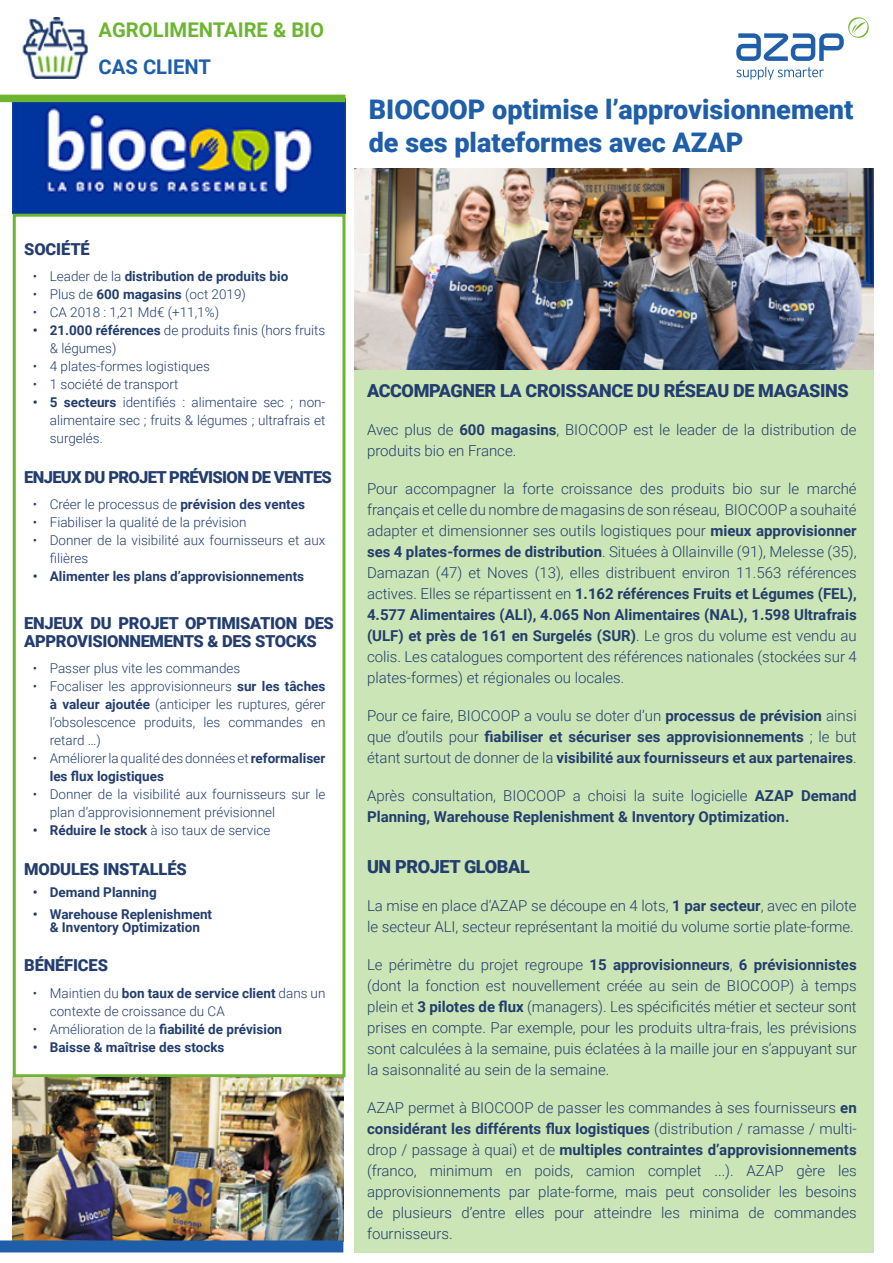
<style>
.page{position:relative;width:893px;height:1263px;background:#fff}
.page>*{position:absolute;margin:0;border:0;box-sizing:border-box;transform-origin:0 0}
.t1{font:900 27px/33px "Roboto";color:#1f5ea8}
.t2{font:700 20.25px "Roboto";color:#6cb530}
.t3{font:700 20.25px "Roboto";color:#1f5ea8}
.t4{font:900 18px "Roboto";letter-spacing:-.02em;color:#233d6e}
.t5{font:900 16.5px/18px "Roboto";letter-spacing:-.02em;color:#233d6e}
.t6{font:900 16.5px "Roboto";letter-spacing:-.04em;color:#233d6e}
.t7{font:300 15px/21px "Roboto";color:#233d6e;text-align:justify}
.t8{font:700 15px/21px "Roboto";color:#233d6e;text-align:justify}
.t9{font:300 13.5px/18px "Roboto";color:#233d6e}
.t10{font:700 13.5px/13.5px "Roboto";color:#233d6e;text-align:center}
.s1{font-weight:300}
.s2{font-weight:700}
</style>
<div class="page">
<div style="left:354px;top:370px;width:520px;height:882px;background:#cbe5b6"></div>
<img style="left:13px;top:102px;width:332px;height:112px">
<div style="left:13px;top:214px;width:332px;height:863px;border:3px solid #6cb530"></div>
<img style="left:354px;top:169px;width:520px;height:201px">
<img style="left:13px;top:1077px;width:330px;height:163px">
<div style="left:0;top:95px;width:345px;height:7px;background:#6cb530"></div>
<img style="left:22px;top:17px;width:66px;height:62px">
<div style="left:0;top:1240px;width:343px;height:12px;background:#1f5ea8"></div>
<svg style="left:736px;top:17px;width:133px;height:44px"></svg>
<svg style="left:736px;top:67px;width:88px;height:13px"></svg>
<h2 class="t2" style="left:99px;top:16px;width:227px">AGROLIMENTAIRE &amp; BIO</h2>
<h2 class="t3" style="left:99px;top:53px;width:114px">CAS CLIENT</h2>
<p class="t5" style="left:24px;top:239px;width:67px">SOCIÉTÉ</p>
<p class="t10" style="left:33px;top:269px;width:257px"><span class="s1">• Leader de la</span> distribution de produits bio</p>
<p class="t9" style="left:33px;top:285px;width:215px">• Plus de <span class="s2">600 magasins</span> (oct 2019)</p>
<p class="t9" style="left:33px;top:303px;width:188px">• CA 2018 : 1,21 Md€ (+11,1%)</p>
<p class="t9" style="left:50px;top:321px;width:277px;text-indent:-17px"><span class="s2">• 21.000 références</span> de produits finis (hors fruits &amp; légumes)</p>
<p class="t9" style="left:33px;top:357px;width:179px">• 4 plates-formes logistiques</p>
<p class="t9" style="left:33px;top:375px;width:147px">• 1 société de transport</p>
<p class="t9" style="left:50px;top:393px;width:277px;text-align:justify;text-indent:-17px"><span class="s2">• 5 secteurs</span> identifiés : alimentaire sec ; non&shy;alimentaire sec ; fruits &amp; légumes ; ultrafrais et surgelés.</p>
<p class="t6" style="left:24px;top:465px;width:309px">ENJEUX DU PROJET PRÉVISION DE VENTES</p>
<p class="t9" style="left:33px;top:495px;width:274px">• Créer le processus de <span class="s2">prévision des ventes</span></p>
<p class="t9" style="left:33px;top:513px;width:215px">• Fiabiliser la qualité de la prévision</p>
<p class="t9" style="left:50px;top:531px;width:277px;text-indent:-17px">• Donner de la visibilité aux fournisseurs et aux filières</p>
<p class="t10" style="left:33px;top:569px;width:273px">• Alimenter les plans d’approvisionnements</p>
<p class="t5" style="left:24px;top:613px;width:311px">ENJEUX DU PROJET OPTIMISATION DES<br>APPROVISIONNEMENTS &amp; DES STOCKS</p>
<p class="t9" style="left:33px;top:659px;width:209px">• Passer plus vite les commandes</p>
<p class="t9" style="left:50px;top:677px;width:277px;text-align:justify;text-indent:-17px">• Focaliser les approvisionneurs <span class="s2">sur les tâches à valeur ajoutée</span> (anticiper les ruptures, gérer l’obsolescence produits, les commandes en retard …)</p>
<p class="t9" style="left:50px;top:749px;width:277px;text-indent:-17px">• Améliorer la qualité des données et <span class="s2">reformaliser les flux logistiques</span></p>
<p class="t9" style="left:50px;top:785px;width:277px;text-indent:-17px">• Donner de la visibilité aux fournisseurs sur le plan d’approvisionnement prévisionnel</p>
<p class="t9" style="left:33px;top:821px;width:239px"><span class="s2">• Réduire le stock</span> à iso taux de service</p>
<p class="t5" style="left:24px;top:859px;width:164px">MODULES INSTALLÉS</p>
<p class="t10" style="left:33px;top:884px;width:126px">• Demand Planning</p>
<p class="t10" style="left:33px;top:906px;width:181px">• Warehouse Replenishment &amp; Inventory Optimization</p>
<p class="t5" style="left:24px;top:956px;width:85px">BÉNÉFICES</p>
<p class="t9" style="left:50px;top:984px;width:277px;text-indent:-17px">• Maintien du <span class="s2">bon taux de service client</span> dans un contexte de croissance du CA</p>
<p class="t10" style="left:33px;top:1022px;width:251px"><span class="s1">• Amélioration de la</span> fiabilité de prévision</p>
<p class="t10" style="left:33px;top:1040px;width:193px">• Baisse &amp; maîtrise des stocks</p>
<h1 class="t1" style="left:369px;top:92px;width:486px">BIOCOOP optimise l’approvisionnement de ses plateformes avec AZAP</h1>
<p class="t4" style="left:367px;top:378px;width:483px">ACCOMPAGNER LA CROISSANCE DU RÉSEAU DE MAGASINS</p>
<p class="t7" style="left:367px;top:418px;width:491px">Avec plus de <span class="s2">600 magasins</span>, BIOCOOP est le leader de la distribution de produits bio en France.</p>
<p class="t7" style="left:367px;top:477px;width:491px">Pour accompagner la forte croissance des produits bio sur le marché français et celle du nombre de magasins de son réseau, BIOCOOP a souhaité adapter et dimensionner ses outils logistiques pour <span class="s2">mieux approvisionner ses 4 plates-formes de distribution</span>. Situées à Ollainville (91), Melesse (35), Damazan (47) et Noves (13), elles distribuent environ 11.563 références actives. Elles se répartissent en <span class="s2">1.162 références Fruits et Légumes (FEL), 4.577 Alimentaires (ALI), 4.065 Non Alimentaires (NAL), 1.598 Ultrafrais (ULF) et près de 161 en Surgelés (SUR)</span>. Le gros du volume est vendu au colis. Les catalogues comportent des références nationales (stockées sur 4 plates-formes) et régionales ou locales.</p>
<p class="t8" style="left:367px;top:704px;width:491px"><span class="s1">Pour ce faire, BIOCOOP a voulu se doter d’un</span> processus de prévision <span class="s1">ainsi que d’outils pour</span> fiabiliser et sécuriser ses approvisionnements <span class="s1">; le but étant surtout de donner de la</span> visibilité aux fournisseurs et aux partenaires<span class="s1">.</span></p>
<p class="t8" style="left:367px;top:785px;width:491px"><span class="s1">Après consultation, BIOCOOP a choisi la suite logicielle</span> AZAP Demand<br>Planning, Warehouse Replenishment &amp; Inventory Optimization.</p>
<p class="t4" style="left:367px;top:854px;width:164px">UN PROJET GLOBAL</p>
<p class="t7" style="left:367px;top:895px;width:491px">La mise en place d’AZAP se découpe en 4 lots, <span class="s2">1 par secteur</span>, avec en pilote le secteur ALI, secteur représentant la moitié du volume sortie plate-forme.</p>
<p class="t7" style="left:367px;top:954px;width:491px">Le périmètre du projet regroupe <span class="s2">15 approvisionneurs</span>, <span class="s2">6 prévisionnistes </span>(dont la fonction est nouvellement créée au sein de BIOCOOP) à temps plein et <span class="s2">3 pilotes de flux</span> (managers). Les spécificités métier et secteur sont prises en compte. Par exemple, pour les produits ultra-frais, les prévisions sont calculées à la semaine, puis éclatées à la maille jour en s’appuyant sur la saisonnalité au sein de la semaine.</p>
<p class="t7" style="left:367px;top:1097px;width:491px">AZAP permet à BIOCOOP de passer les commandes à ses fournisseurs <span class="s2">en considérant les différents flux logistiques</span> (distribution / ramasse / multi&shy;drop / passage à quai) et de <span class="s2">multiples contraintes d’approvisionnements </span>(franco, minimum en poids, camion complet ...). AZAP gère les approvisionnements par plate-forme, mais peut consolider les besoins de plusieurs d’entre elles pour atteindre les minima de commandes fournisseurs.</p>
</div>
